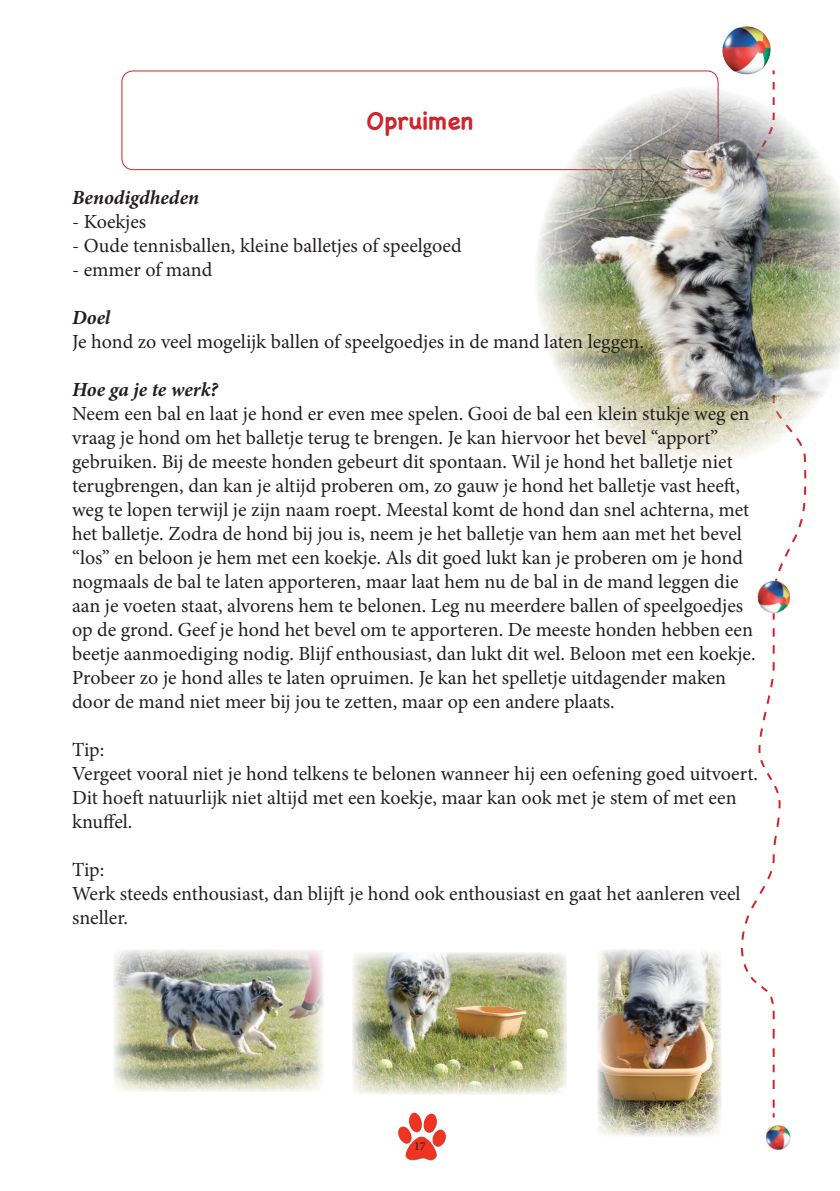
<style>
.page{position:relative;width:840px;height:1191px;background:#fff}
.page>*{position:absolute;margin:0;border:0;box-sizing:border-box;transform-origin:0 0}
.t1{font:700 24px "Chalkboard";color:#d1232a}
.t2{font:20px/24px "Minion Pro";color:#231f20}
.t3{font:italic 700 20px "Minion Pro";color:#231f20}
.t4{font:12px "Minion Pro";color:#231f20}
</style>
<div class="page">
<svg style="left:741px;top:70px;width:65px;height:1047px"></svg>
<img style="left:722px;top:26px;width:51px;height:52px">
<div style="left:121px;top:70px;width:597px;height:100px;border:1px solid #d1232a;border-radius:11px"></div>
<img style="left:398px;top:1112px;width:48px;height:49px">
<img style="left:747px;top:573px;width:51px;height:51px">
<img style="left:765px;top:1117px;width:26px;height:34px">
<img style="left:534px;top:86px;width:305px;height:375px">
<img style="left:113px;top:950px;width:210px;height:141px">
<img style="left:597px;top:950px;width:124px;height:187px">
<img style="left:352px;top:952px;width:214px;height:142px">
<p class="t1" style="left:366px;top:107px;width:108px">Opruimen</p>
<p class="t3" style="left:72px;top:183px;width:128px">Benodigdheden</p>
<p class="t2" style="left:72px;top:210px;width:76px">- Koekjes</p>
<p class="t2" style="left:72px;top:234px;width:391px">- Oude tennisballen, kleine balletjes of speelgoed</p>
<p class="t2" style="left:72px;top:258px;width:142px">- emmer of mand</p>
<p class="t3" style="left:72px;top:303px;width:40px">Doel</p>
<p class="t2" style="left:72px;top:330px;width:573px">Je hond zo veel mogelijk ballen of speelgoedjes in de mand laten leggen.</p>
<p class="t3" style="left:72px;top:375px;width:147px">Hoe ga je te werk?</p>
<p class="t2" style="left:72px;top:402px;width:684px">Neem een bal en laat je hond er even mee spelen. Gooi de bal een klein stukje weg en vraag je hond om het balletje terug te brengen. Je kan hiervoor het bevel “apport” gebruiken. Bij de meeste honden gebeurt dit spontaan. Wil je hond het balletje niet terugbrengen, dan kan je altijd proberen om, zo gauw je hond het balletje vast heeft, weg te lopen terwijl je zijn naam roept. Meestal komt de hond dan snel achterna, met het balletje. Zodra de hond bij jou is, neem je het balletje van hem aan met het bevel “los” en beloon je hem met een koekje. Als dit goed lukt kan je proberen om je hond nogmaals de bal te laten apporteren, maar laat hem nu de bal in de mand leggen die aan je voeten staat, alvorens hem te belonen. Leg nu meerdere ballen of speelgoedjes op de grond. Geef je hond het bevel om te apporteren. De meeste honden hebben een beetje aanmoediging nodig. Blijf enthousiast, dan lukt dit wel. Beloon met een koekje.<br>Probeer zo je hond alles te laten opruimen. Je kan het spelletje uitdagender maken door de mand niet meer bij jou te zetten, maar op een andere plaats.</p>
<p class="t2" style="left:72px;top:738px;width:687px">Tip:<br>Vergeet vooral niet je hond telkens te belonen wanneer hij een oefening goed uitvoert.<br>Dit hoeft natuurlijk niet altijd met een koekje, maar kan ook met je stem of met een knuffel.</p>
<p class="t2" style="left:72px;top:858px;width:669px">Tip:<br>Werk steeds enthousiast, dan blijft je hond ook enthousiast en gaat het aanleren veel sneller.</p>
<p class="t4" style="left:414px;top:1138px;width:13px">17</p>
</div>
